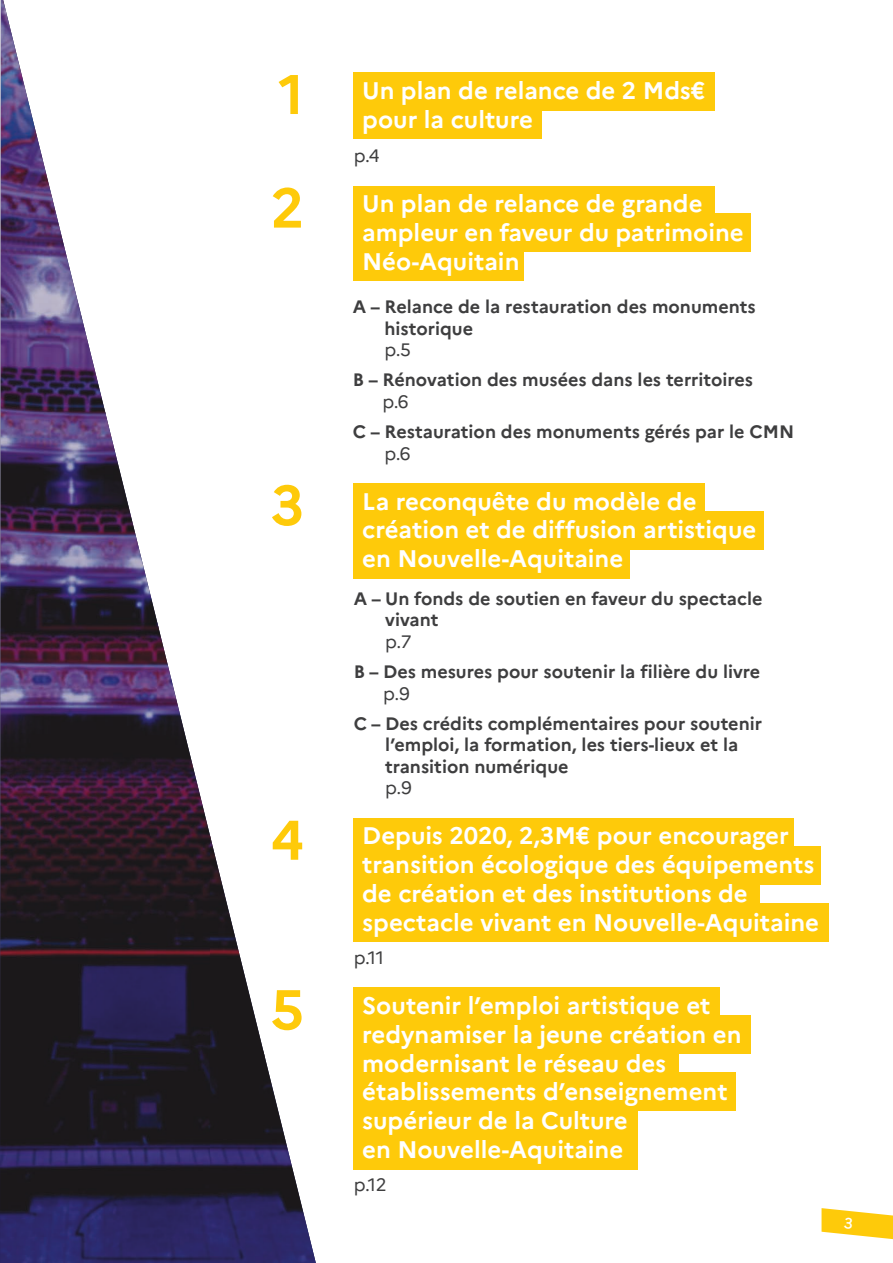
<style>
.page{position:relative;width:893px;height:1263px;background:#fff}
.page>*{position:absolute;margin:0;border:0;box-sizing:border-box;transform-origin:0 0}
.t1{font:700 55.65px "Marianne";color:#feca0a}
.t2{font:700 24px/28.8px "Marianne";color:#fff}
.t3{font:700 18px/21.6px "Marianne";color:#3e3e3f}
.t4{font:18px "Marianne";color:#3e3e3f}
</style>
<div class="page">
<img style="left:0;top:0;width:52px;height:1263px">
<img style="left:51px;top:195px;width:54px;height:1068px">
<img style="left:105px;top:411px;width:53px;height:852px">
<img style="left:157px;top:622px;width:53px;height:641px">
<img style="left:210px;top:835px;width:53px;height:428px">
<img style="left:263px;top:1050px;width:53px;height:213px">
<div style="left:353px;top:72px;width:361px;height:39px;background:#feca0a"></div>
<div style="left:353px;top:100px;width:188px;height:39px;background:#feca0a"></div>
<div style="left:353px;top:483px;width:352px;height:38px;background:#feca0a"></div>
<div style="left:353px;top:540px;width:277px;height:38px;background:#feca0a"></div>
<div style="left:353px;top:511px;width:410px;height:38px;background:#feca0a"></div>
<div style="left:353px;top:818px;width:441px;height:38px;background:#feca0a"></div>
<div style="left:353px;top:875px;width:406px;height:38px;background:#feca0a"></div>
<div style="left:353px;top:903px;width:475px;height:39px;background:#feca0a"></div>
<div style="left:353px;top:846px;width:467px;height:38px;background:#feca0a"></div>
<div style="left:353px;top:987px;width:366px;height:39px;background:#feca0a"></div>
<div style="left:353px;top:1044px;width:325px;height:39px;background:#feca0a"></div>
<div style="left:353px;top:1072px;width:382px;height:39px;background:#feca0a"></div>
<div style="left:353px;top:1101px;width:284px;height:38px;background:#feca0a"></div>
<div style="left:353px;top:1131px;width:284px;height:38px;background:#feca0a"></div>
<div style="left:353px;top:1015px;width:398px;height:39px;background:#feca0a"></div>
<div style="left:353px;top:186px;width:361px;height:38px;background:#feca0a"></div>
<div style="left:353px;top:243px;width:171px;height:38px;background:#feca0a"></div>
<div style="left:353px;top:214px;width:398px;height:38px;background:#feca0a"></div>
<svg style="left:821px;top:1208px;width:72px;height:31px"></svg>
<h1 class="t1" style="left:278px;top:60px;width:27px">1</h1>
<h1 class="t1" style="left:271px;top:174px;width:35px">2</h1>
<h1 class="t1" style="left:271px;top:471px;width:35px">3</h1>
<h1 class="t1" style="left:271px;top:806px;width:35px">4</h1>
<h1 class="t1" style="left:271px;top:975px;width:35px">5</h1>
<p class="t2" style="left:362px;top:76px;width:345px">Un plan de relance de 2 Mds€ pour la culture</p>
<p class="t4" style="left:354px;top:145px;width:27px">p.4</p>
<p class="t2" style="left:362px;top:189px;width:383px">Un plan de relance de grande ampleur en faveur du patrimoine<br>Néo-Aquitain</p>
<p class="t3" style="left:384px;top:296px;width:373px;text-indent:-32px">A – Relance de la restauration des monuments historique</p>
<p class="t4" style="left:384px;top:339px;width:28px">p.5</p>
<p class="t3" style="left:353px;top:369px;width:402px">B – Rénovation des musées dans les territoires</p>
<p class="t4" style="left:382px;top:390px;width:28px">p.6</p>
<p class="t3" style="left:353px;top:421px;width:443px">C – Restauration des monuments gérés par le CMN</p>
<p class="t4" style="left:384px;top:442px;width:28px">p.6</p>
<p class="t2" style="left:362px;top:487px;width:396px">La reconquête du modèle de création et de diffusion artistique en Nouvelle-Aquitaine</p>
<p class="t3" style="left:385px;top:587px;width:379px;text-indent:-32px">A – Un fonds de soutien en faveur du spectacle vivant</p>
<p class="t4" style="left:385px;top:630px;width:28px">p.7</p>
<p class="t3" style="left:354px;top:661px;width:408px">B – Des mesures pour soutenir la filière du livre</p>
<p class="t4" style="left:383px;top:682px;width:28px">p.9</p>
<p class="t3" style="left:385px;top:712px;width:378px;text-indent:-31px">C – Des crédits complémentaires pour soutenir l’emploi, la formation, les tiers-lieux et la transition numérique</p>
<p class="t4" style="left:385px;top:777px;width:28px">p.9</p>
<p class="t2" style="left:362px;top:821px;width:458px">Depuis 2020, 2,3M€ pour encourager la transition écologique des équipements de création et des institutions de spectacle vivant en Nouvelle-Aquitaine</p>
<p class="t4" style="left:354px;top:946px;width:32px">p.11</p>
<p class="t2" style="left:362px;top:991px;width:381px">Soutenir l’emploi artistique et redynamiser la jeune création en modernisant le réseau des établissements d’enseignement supérieur de la Culture<br>en Nouvelle-Aquitaine</p>
<p class="t4" style="left:354px;top:1173px;width:34px">p.12</p>
</div>
